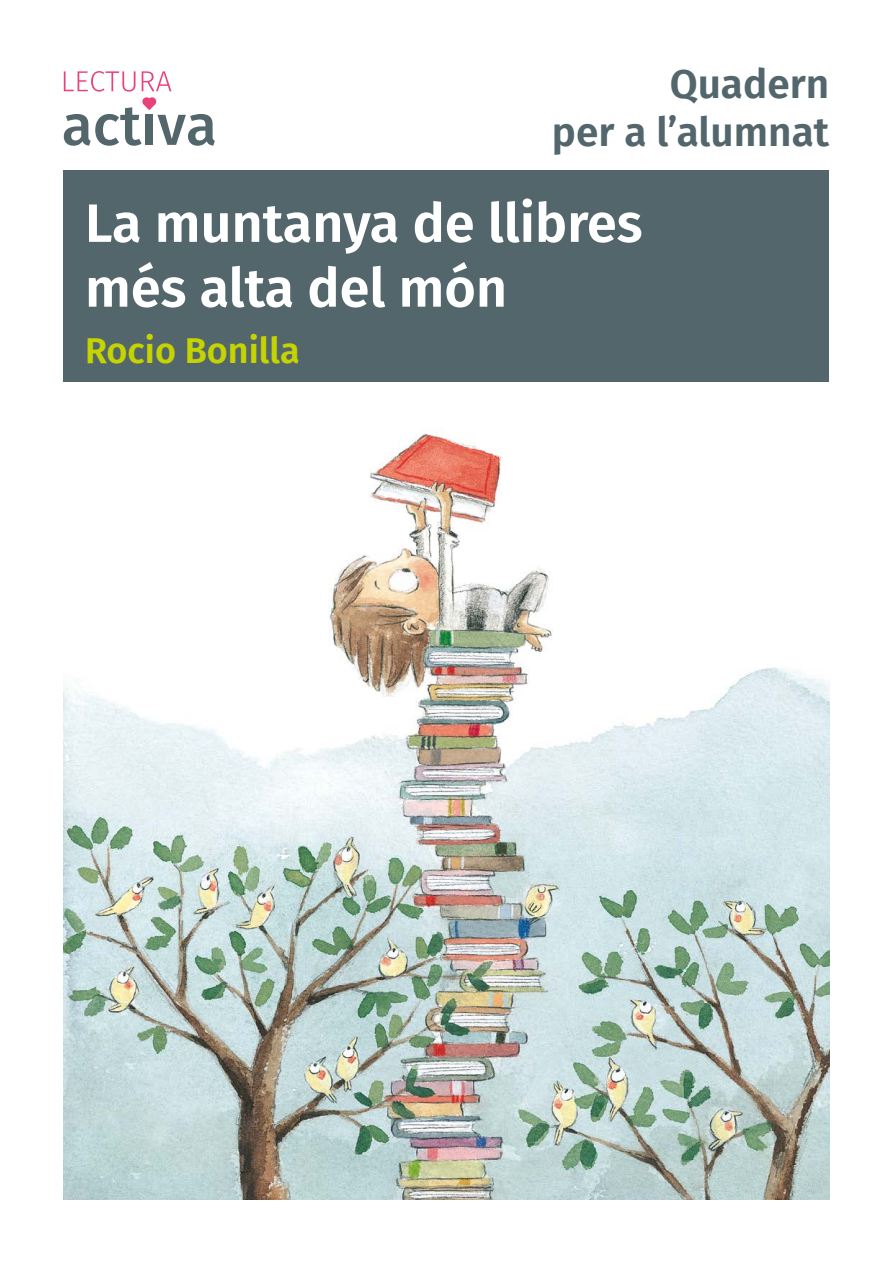
<style>
.page{position:relative;width:893px;height:1263px;background:#fff}
.page>*{position:absolute;margin:0;border:0;box-sizing:border-box;transform-origin:0 0}
.t1{font:600 54px/64.8px "Fira Sans";color:#fff}
.t2{font:600 40.5px/47.2px "Fira Sans";color:#52666c;text-align:right}
.t3{font:600 36px "Fira Sans";color:#c5d300}
</style>
<div class="page">
<div style="left:64px;top:170px;width:765px;height:213px;background:#52666c"></div>
<img style="left:64px;top:433px;width:765px;height:766px">
<svg style="left:64px;top:71px;width:151px;height:75px"></svg>
<p class="t2" style="left:552px;top:58px;width:279px">Quadern<br>per a l’alumnat</p>
<p class="t1" style="left:85px;top:187px;width:559px">La muntanya de llibres més alta del món</p>
<p class="t3" style="left:85px;top:320px;width:216px">Rocio Bonilla</p>
</div>
